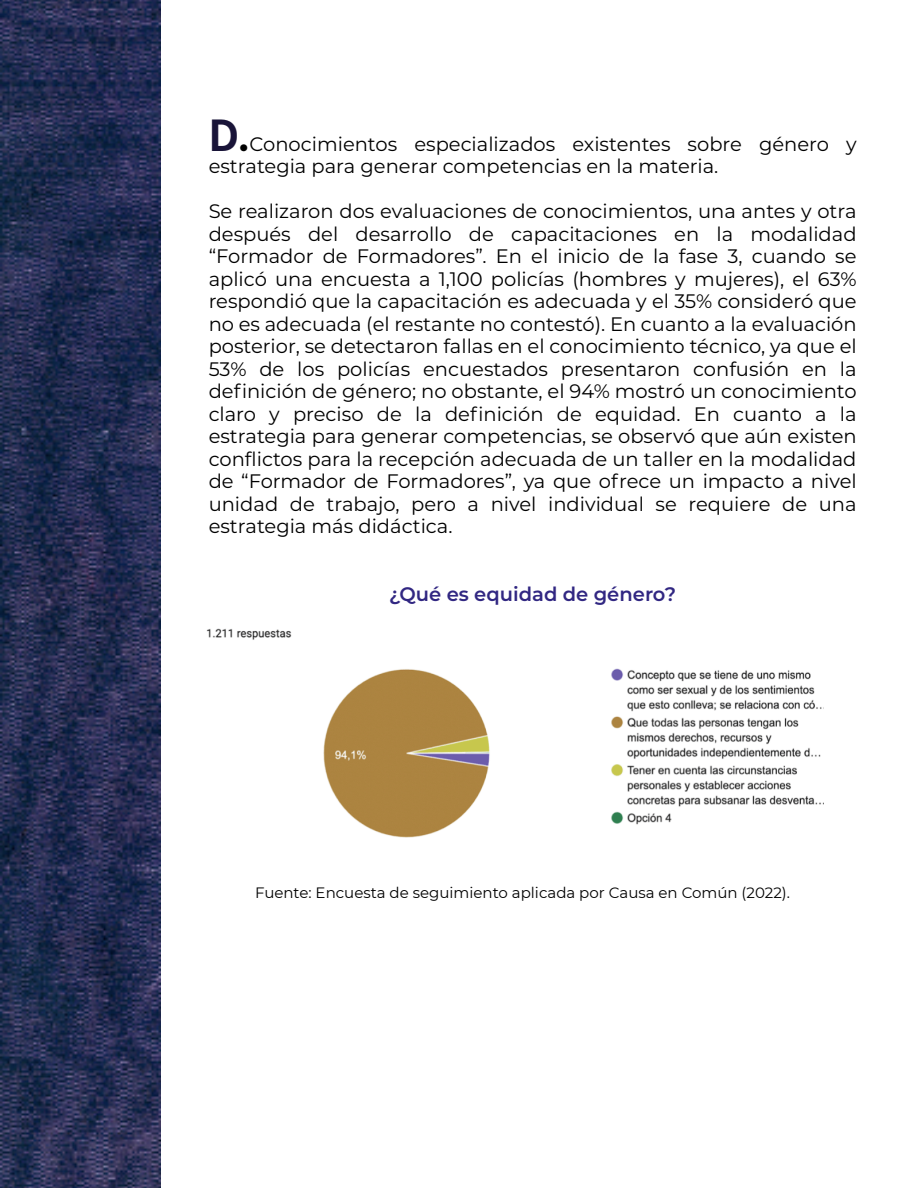
<style>
.page{position:relative;width:918px;height:1188px;background:#fff}
.page>*{position:absolute;margin:0;border:0;box-sizing:border-box;transform-origin:0 0}
.t1{font:700 45px "Andes";color:#191438}
.t2{font:19.5px/22.5px "Montserrat";color:#000}
.t3{font:600 19.5px "Montserrat";color:#312782}
.t4{font:15px "Montserrat";color:#000}
.s1{color:#000}
</style>
<div class="page">
<img style="left:0;top:0;width:161px;height:1188px">
<img style="left:206px;top:628px;width:617px;height:210px">
<h1 class="t1" style="left:209px;top:107px;width:42px">D<span class="s1">.</span></h1>
<p class="t2" style="left:209px;top:132px;width:649px;text-indent:41px">Conocimientos especializados existentes sobre género y estrategia para generar competencias en la materia.</p>
<p class="t2" style="left:209px;top:199px;width:650px;text-align:justify">Se realizaron dos evaluaciones de conocimientos, una antes y otra después del desarrollo de capacitaciones en la modalidad “Formador de Formadores”. En el inicio de la fase 3, cuando se aplicó una encuesta a 1,100 policías (hombres y mujeres), el 63% respondió que la capacitación es adecuada y el 35% consideró que no es adecuada (el restante no contestó). En cuanto a la evaluación posterior, se detectaron fallas en el conocimiento técnico, ya que el 53% de los policías encuestados presentaron confusión en la definición de género; no obstante, el 94% mostró un conocimiento claro y preciso de la definición de equidad. En cuanto a la estrategia para generar competencias, se observó que aún existen conflictos para la recepción adecuada de un taller en la modalidad de “Formador de Formadores”, ya que ofrece un impacto a nivel unidad de trabajo, pero a nivel individual se requiere de una estrategia más didáctica.</p>
<p class="t3" style="left:389px;top:580px;width:288px">¿Qué es equidad de género?</p>
<p class="t4" style="left:255px;top:883px;width:536px">Fuente: Encuesta de seguimiento aplicada por Causa en Común (2022).</p>
</div>
